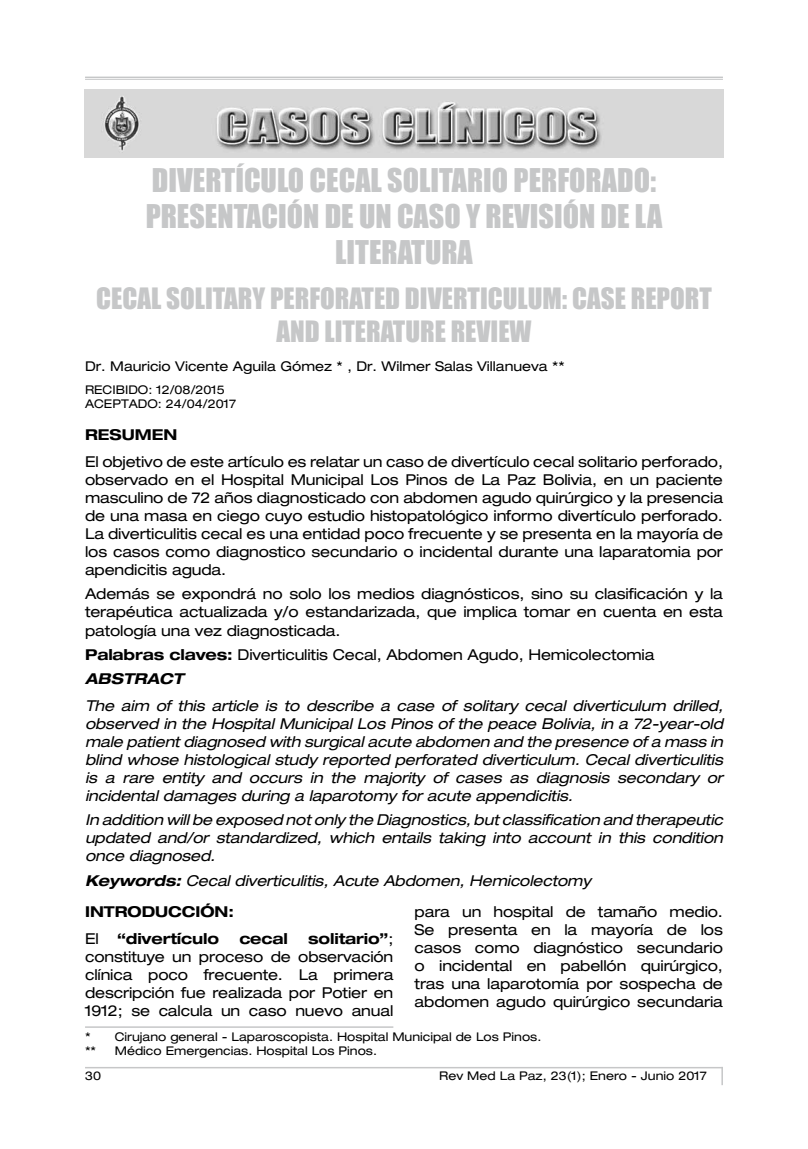
<style>
.page{position:relative;width:808px;height:1149px;background:#fff}
.page>*{position:absolute;margin:0;border:0;box-sizing:border-box;transform-origin:0 0}
.t1{font:30px/36px "Impact";color:#c6c7c8;text-align:center}
.t2{font:27px/32.4px "Impact";color:#c6c7c8;text-align:center}
.t3{font:expanded 15px/18px "Helvetica Neue LT Std";letter-spacing:-.01em;color:#000;text-align:justify}
.t4{font:italic expanded 15px/18px "Helvetica Neue LT Std";letter-spacing:-.01em;color:#000;text-align:justify}
.t5{font:700 expanded 15px "Helvetica Neue LT Std";letter-spacing:-.01em;color:#000}
.t6{font:expanded 13.5px "Helvetica Neue LT Std";color:#000}
.t7{font:expanded 12px/14.4px "Helvetica Neue LT Std";color:#000}
.s1{font-weight:700}
.s2{font-weight:700;font-style:italic}
.s3{font-weight:700;font-style:normal}
.s4{font-weight:400}
</style>
<div class="page">
<hr style="left:85px;top:77px;width:638px;height:1px;background:#c6c7c8">
<hr style="left:85px;top:79px;width:638px;height:1px;background:#c6c7c8">
<hr style="left:85px;top:1066px;width:638px;height:2px;background:#c6c7c8">
<svg style="left:721px;top:1066px;width:2px;height:18px"></svg>
<img style="left:85px;top:89px;width:638px;height:68px">
<hr style="left:85px;top:1025px;width:308px;height:2px;background:#c6c7c8">
<h1 class="t1" style="left:146px;top:161px;width:518px">DIVERTÍCULO CECAL SOLITARIO PERFORADO:<br>PRESENTACIÓN DE UN CASO Y REVISIÓN DE LA<br>LITERATURA</h1>
<h2 class="t2" style="left:96px;top:282px;width:617px">CECAL SOLITARY PERFORATED DIVERTICULUM: CASE REPORT<br>AND LITERATURE REVIEW</h2>
<p class="t6" style="left:85px;top:357px;width:481px">Dr. Mauricio Vicente Aguila Gómez * , Dr. Wilmer Salas Villanueva **</p>
<p class="t7" style="left:85px;top:382px;width:153px">RECIBIDO: 12/08/2015<br>ACEPTADO: 24/04/2017</p>
<p class="t5" style="left:85px;top:425px;width:94px">RESUMEN</p>
<p class="t3" style="left:85px;top:452px;width:639px">El objetivo de este artículo es relatar un caso de divertículo cecal solitario perforado, observado en el Hospital Municipal Los Pinos de La Paz Bolivia, en un paciente masculino de 72 años diagnosticado con abdomen agudo quirúrgico y la presencia de una masa en ciego cuyo estudio histopatológico informo divertículo perforado.<br>La diverticulitis cecal es una entidad poco frecuente y se presenta en la mayoría de los casos como diagnostico secundario o incidental durante una laparatomia por apendicitis aguda.</p>
<p class="t3" style="left:85px;top:584px;width:639px">Además se expondrá no solo los medios diagnósticos, sino su clasificación y la terapéutica actualizada y/o estandarizada, que implica tomar en cuenta en esta patología una vez diagnosticada.</p>
<p class="t3" style="left:85px;top:642px;width:571px;line-height:24.3px"><span class="s1">Palabras claves:</span> Diverticulitis Cecal, Abdomen Agudo, Hemicolectomia<br><span class="s2">ABSTRACT</span></p>
<p class="t4" style="left:85px;top:696px;width:639px">The aim of this article is to describe a case of solitary cecal diverticulum drilled, observed in the Hospital Municipal Los Pinos of the peace Bolivia, in a 72-year-old male patient diagnosed with surgical acute abdomen and the presence of a mass in blind whose histological study reported perforated diverticulum. Cecal diverticulitis is a rare entity and occurs in the majority of cases as diagnosis secondary or incidental damages during a laparotomy for acute appendicitis.</p>
<p class="t4" style="left:85px;top:810px;width:639px">In addition will be exposed not only the Diagnostics, but classification and therapeutic updated and/or standardized, which entails taking into account in this condition once diagnosed.</p>
<p class="t4" style="left:85px;top:864px;width:507px;line-height:31.3px"><span class="s1">Keywords:</span> Cecal diverticulitis, Acute Abdomen, Hemicolectomy<br><span class="s3">INTRODUCCIÓN:</span></p>
<p class="t5" style="left:85px;top:928px;width:135px"><span class="s4">El</span> “divertículo</p>
<p class="t5" style="left:239px;top:928px;width:50px">cecal</p>
<p class="t3" style="left:415px;top:902px;width:310px">para un hospital de tamaño medio.<br>Se presenta en la mayoría de los casos como diagnóstico secundario o incidental en pabellón quirúrgico, tras una laparotomía por sospecha de abdomen agudo quirúrgico secundaria</p>
<p class="t7" style="left:85px;top:1028px;width:458px">* Cirujano general - Laparoscopista. Hospital Municipal de Los Pinos. **</p>
<p class="t3" style="left:85px;top:928px;width:310px;text-indent:223px"><span class="s1">solitario”</span>; constituye un proceso de observación clínica poco frecuente. La primera descripción fue realizada por Potier en 1912; se calcula un caso nuevo anual</p>
<p class="t7" style="left:115px;top:1043px;width:264px">Médico Emergencias. Hospital Los Pinos.</p>
<p class="t7" style="left:85px;top:1067px;width:18px">30</p>
<p class="t7" style="left:439px;top:1068px;width:269px">Rev Med La Paz, 23(1); Enero - Junio 2017</p>
</div>
